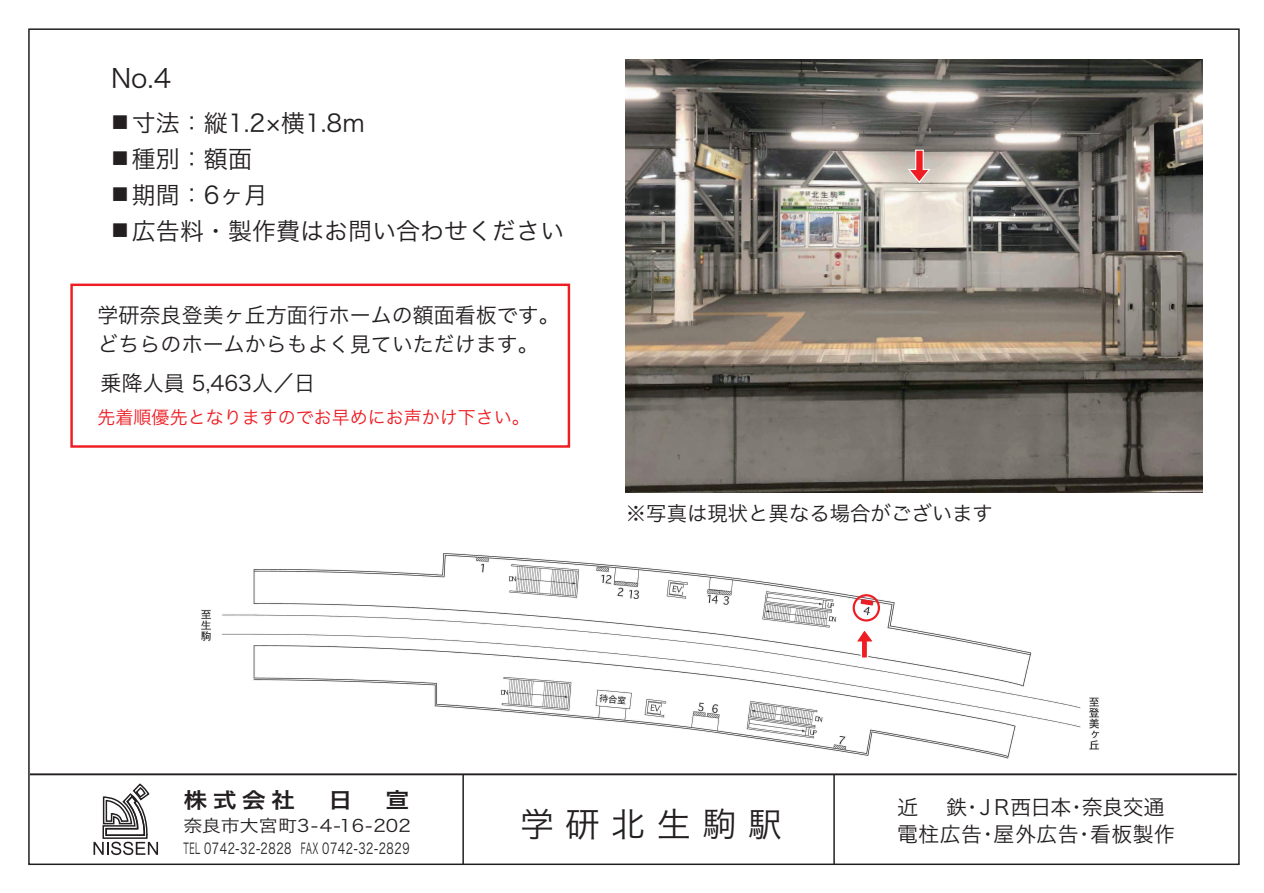
<style>
.page{position:relative;width:1264px;height:893px;background:#fff}
.page>*{position:absolute;margin:0;border:0;box-sizing:border-box;transform-origin:0 0}
.t1{font:34.05px "Hira Kaku Pro W3";letter-spacing:.34em;color:#231f20}
.t2{font:26.1px "Hira Kaku Pro W3";color:#231f20}
.t3{font:24px "Hira Kaku Pro W3";color:#231f20}
.t4{font:21.3px "Hira Kaku Pro W6";color:#231f20;scale:1.12 1}
.t5{font:21px/28.5px "Hira Kaku Pro W3";color:#231f20}
.t6{font:20.85px/27px "Hira Kaku Pro W3";letter-spacing:.02em;color:#231f20}
.t7{font:20.4px "Hira Kaku Pro W3";color:#231f20}
.t8{font:18px "Hira Kaku Pro W3";color:#ee1d23}
.t9{font:16.95px "Hira Kaku Pro W3";letter-spacing:.01em;color:#231f20;scale:1.11 1}
.t10{font:14.85px "Hira Kaku Pro W3";letter-spacing:.055em;color:#231f20;scale:.56 1}
.s1{font-size:18px}
</style>
<div class="page">
<hr style="left:462px;top:774px;width:2px;height:90px;background:#231f20">
<hr style="left:833px;top:774px;width:1px;height:90px;background:#231f20">
<hr style="left:30px;top:773px;width:1206px;height:2px;background:#231f20">
<svg style="left:93px;top:783px;width:65px;height:72px"></svg>
<img style="left:625px;top:60px;width:577px;height:432px">
<div style="left:70px;top:283px;width:500px;height:164px;border:2px solid #ee1d23"></div>
<img style="left:202px;top:554px;width:898px;height:205px">
<svg style="left:853px;top:627px;width:22px;height:32px"></svg>
<div style="left:852px;top:594px;width:27px;height:27px;border:2px solid #ee1d23;border-radius:50%"></div>
<svg style="left:860px;top:599px;width:12px;height:6px"></svg>
<svg style="left:906px;top:149px;width:25px;height:35px"></svg>
<p class="t2" style="left:111px;top:55px;width:61px">No.4</p>
<p class="t3" style="left:111px;top:102px;width:255px"><span class="s1">■</span> 寸法：縦1.2×横1.8m</p>
<p class="t3" style="left:111px;top:138px;width:142px"><span class="s1">■</span>種別：額面</p>
<p class="t3" style="left:111px;top:174px;width:158px"><span class="s1">■</span> 期間：6ヶ月</p>
<p class="t3" style="left:111px;top:210px;width:454px"><span class="s1">■</span> 広告料・製作費はお問い合わせください</p>
<p class="t5" style="left:98px;top:299px;width:463px">学研奈良登美ヶ丘方面行ホームの額面看板です。どちらのホームからもよく見ていただけます。</p>
<p class="t5" style="left:101px;top:367px;width:216px">乗降人員 5,463人／日</p>
<p class="t8" style="left:98px;top:401px;width:434px">先着順優先となりますのでお早めにお声かけ下さい。</p>
<p class="t7" style="left:625px;top:494px;width:368px">※写真は現状と異なる場合がございます</p>
<p class="t4" style="left:183px;top:780px;width:101px">株式会社</p>
<p class="t4" style="left:328px;top:780px;width:23px">日</p>
<p class="t4" style="left:385px;top:780px;width:23px">宣</p>
<p class="t9" style="left:183px;top:810px;width:206px">奈良市大宮町3-4-16-202</p>
<p class="t10" style="left:183px;top:834px;width:405px">TEL 0742-32-2828 FAX 0742-32-2829</p>
<h1 class="t1" style="left:520px;top:794px;width:263px">学研北生駒駅</h1>
<p class="t6" style="left:897px;top:792px;width:279px;text-indent:49px">鉄・ＪＲ西日本・奈良交通電柱広告・屋外広告・看板製作</p>
<p class="t6" style="left:897px;top:792px;width:22px">近</p>
</div>
